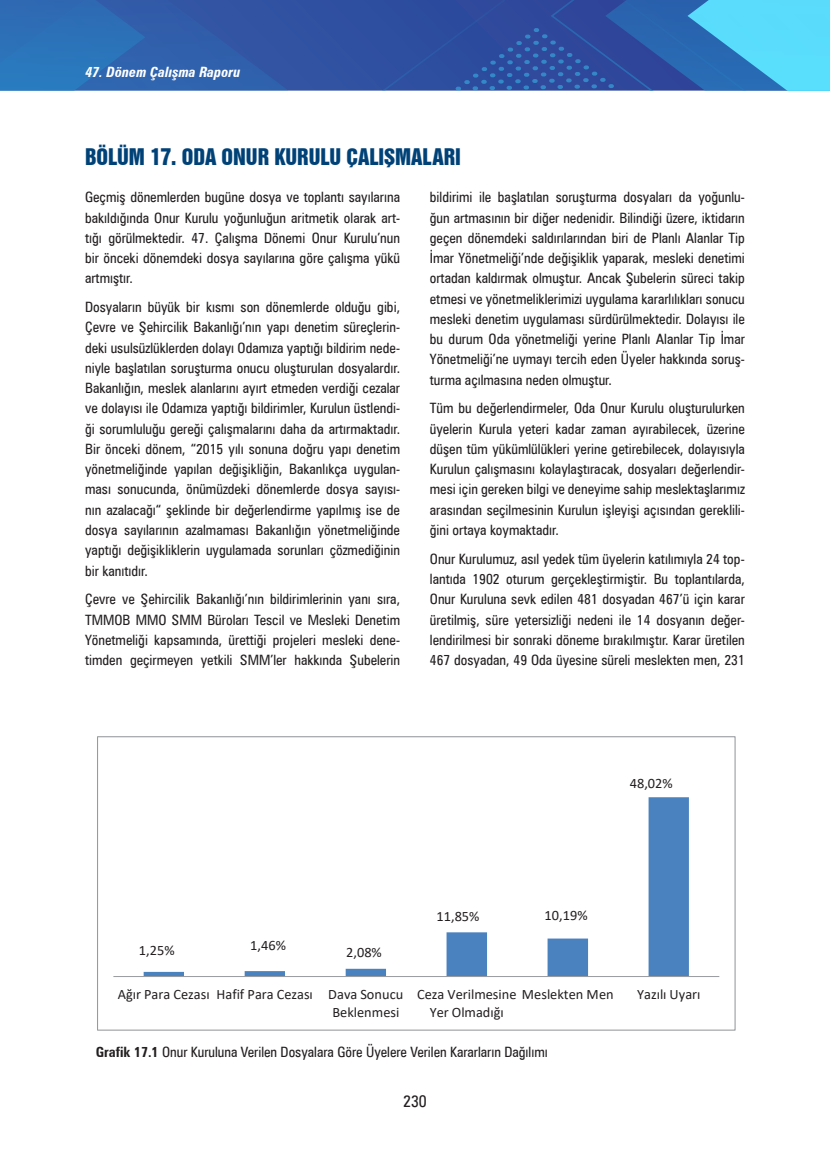
<style>
.page{position:relative;width:830px;height:1170px;background:#fff}
.page>*{position:absolute;margin:0;border:0;box-sizing:border-box;transform-origin:0 0}
.t1{font:21px "Swiss 921 BT Regular A";color:#004277}
.t2{font:condensed 16.5px "Zurich BT";color:#231f20}
.t3{font:14.4px/17.5px "Calibri";color:#231f20;text-align:right}
.t4{font:condensed 14.25px/20.2px "Zurich BT";color:#231f20;text-align:justify}
.t5{font:italic 700 condensed 14.25px "Zurich BT";color:#fff}
.t6{font:14.25px "Calibri";color:#231f20}
.s1{font-weight:700}
</style>
<div class="page">
<svg style="left:0;top:0;width:284px;height:91px;background:#2f65af"></svg>
<div style="left:284px;top:0;width:162px;height:91px;background:#2f50a0"></div>
<svg style="left:446px;top:0;width:383px;height:91px;background:#3977ba"></svg>
<svg style="left:144px;top:797px;width:544px;height:178px"></svg>
<hr style="left:113px;top:975px;width:606px;height:1px;background:#989a9d">
<p class="t5" style="left:85px;top:63px;width:156px">47. Dönem Çalışma Raporu</p>
<h1 class="t1" style="left:85px;top:143px;width:377px">BÖLÜM 17. ODA ONUR KURULU ÇALIŞMALARI</h1>
<p class="t4" style="left:85px;top:187px;width:316px">Geçmiş dönemlerden bugüne dosya ve toplantı sayılarına bakıldığında Onur Kurulu yoğunluğun aritmetik olarak art&shy;tığı görülmektedir. 47. Çalışma Dönemi Onur Kurulu’nun bir önceki dönemdeki dosya sayılarına göre çalışma yükü artmıştır.</p>
<p class="t4" style="left:85px;top:297px;width:316px">Dosyaların büyük bir kısmı son dönemlerde olduğu gibi, Çevre ve Şehircilik Bakanlığı’nın yapı denetim süreçlerin&shy;deki usulsüzlüklerden dolayı Odamıza yaptığı bildirim nede&shy;niyle başlatılan soruşturma onucu oluşturulan dosyalardır.<br>Bakanlığın, meslek alanlarını ayırt etmeden verdiği cezalar ve dolayısı ile Odamıza yaptığı bildirimler, Kurulun üstlendi&shy;ği sorumluluğu gereği çalışmalarını daha da artırmaktadır.<br>Bir önceki dönem, “2015 yılı sonuna doğru yapı denetim yönetmeliğinde yapılan değişikliğin, Bakanlıkça uygulan&shy;ması sonucunda, önümüzdeki dönemlerde dosya sayısı&shy;nın azalacağı“ şeklinde bir değerlendirme yapılmış ise de dosya sayılarının azalmaması Bakanlığın yönetmeliğinde yaptığı değişikliklerin uygulamada sorunları çözmediğinin bir kanıtıdır.</p>
<p class="t4" style="left:85px;top:589px;width:316px">Çevre ve Şehircilik Bakanlığı’nın bildirimlerinin yanı sıra, TMMOB MMO SMM Büroları Tescil ve Mesleki Denetim Yönetmeliği kapsamında, ürettiği projeleri mesleki dene&shy;timden geçirmeyen yetkili SMM’ler hakkında Şubelerin</p>
<p class="t4" style="left:429px;top:187px;width:316px">bildirimi ile başlatılan soruşturma dosyaları da yoğunlu&shy;ğun artmasının bir diğer nedenidir. Bilindiği üzere, iktidarın geçen dönemdeki saldırılarından biri de Planlı Alanlar Tip İmar Yönetmeliği’nde değişiklik yaparak, mesleki denetimi ortadan kaldırmak olmuştur. Ancak Şubelerin süreci takip etmesi ve yönetmeliklerimizi uygulama kararlılıkları sonucu mesleki denetim uygulaması sürdürülmektedir. Dolayısı ile bu durum Oda yönetmeliği yerine Planlı Alanlar Tip İmar Yönetmeliği’ne uymayı tercih eden Üyeler hakkında soruş&shy;turma açılmasına neden olmuştur.</p>
<p class="t4" style="left:429px;top:398px;width:316px">Tüm bu değerlendirmeler, Oda Onur Kurulu oluşturulurken üyelerin Kurula yeteri kadar zaman ayırabilecek, üzerine düşen tüm yükümlülükleri yerine getirebilecek, dolayısıyla Kurulun çalışmasını kolaylaştıracak, dosyaları değerlendir&shy;mesi için gereken bilgi ve deneyime sahip meslektaşlarımız arasından seçilmesinin Kurulun işleyişi açısından gereklili&shy;ğini ortaya koymaktadır.</p>
<p class="t4" style="left:429px;top:548px;width:316px">Onur Kurulumuz, asıl yedek tüm üyelerin katılımıyla 24 top&shy;lantıda 1902 oturum gerçekleştirmiştir. Bu toplantılarda, Onur Kuruluna sevk edilen 481 dosyadan 467’ü için karar üretilmiş, süre yetersizliği nedeni ile 14 dosyanın değer&shy;lendirilmesi bir sonraki döneme bırakılmıştır. Karar üretilen 467 dosyadan, 49 Oda üyesine süreli meslekten men, 231</p>
<p class="t3" style="left:139px;top:940px;width:37px">1,25%</p>
<p class="t3" style="left:250px;top:936px;width:37px">1,46%</p>
<p class="t6" style="left:346px;top:942px;width:37px">2,08%</p>
<p class="t3" style="left:629px;top:774px;width:44px">48,02%</p>
<p class="t6" style="left:436px;top:906px;width:44px">11,85%</p>
<p class="t3" style="left:544px;top:906px;width:44px">10,19%</p>
<p class="t3" style="left:118px;top:985px;width:287px">Ağır Para Cezası Hafif Para Cezası Dava Sonucu<br>Beklenmesi</p>
<p class="t3" style="left:429px;top:985px;width:185px;text-align:left;text-indent:-13px">Ceza Verilmesine Meslekten Men<br>Yer Olmadığı</p>
<p class="t3" style="left:636px;top:985px;width:65px">Yazılı Uyarı</p>
<p class="t4" style="left:96px;top:1041px;width:453px"><span class="s1">Grafik 17.1</span> Onur Kuruluna Verilen Dosyalara Göre Üyelere Verilen Kararların Dağılımı</p>
<p class="t2" style="left:403px;top:1091px;width:25px">230</p>
</div>
